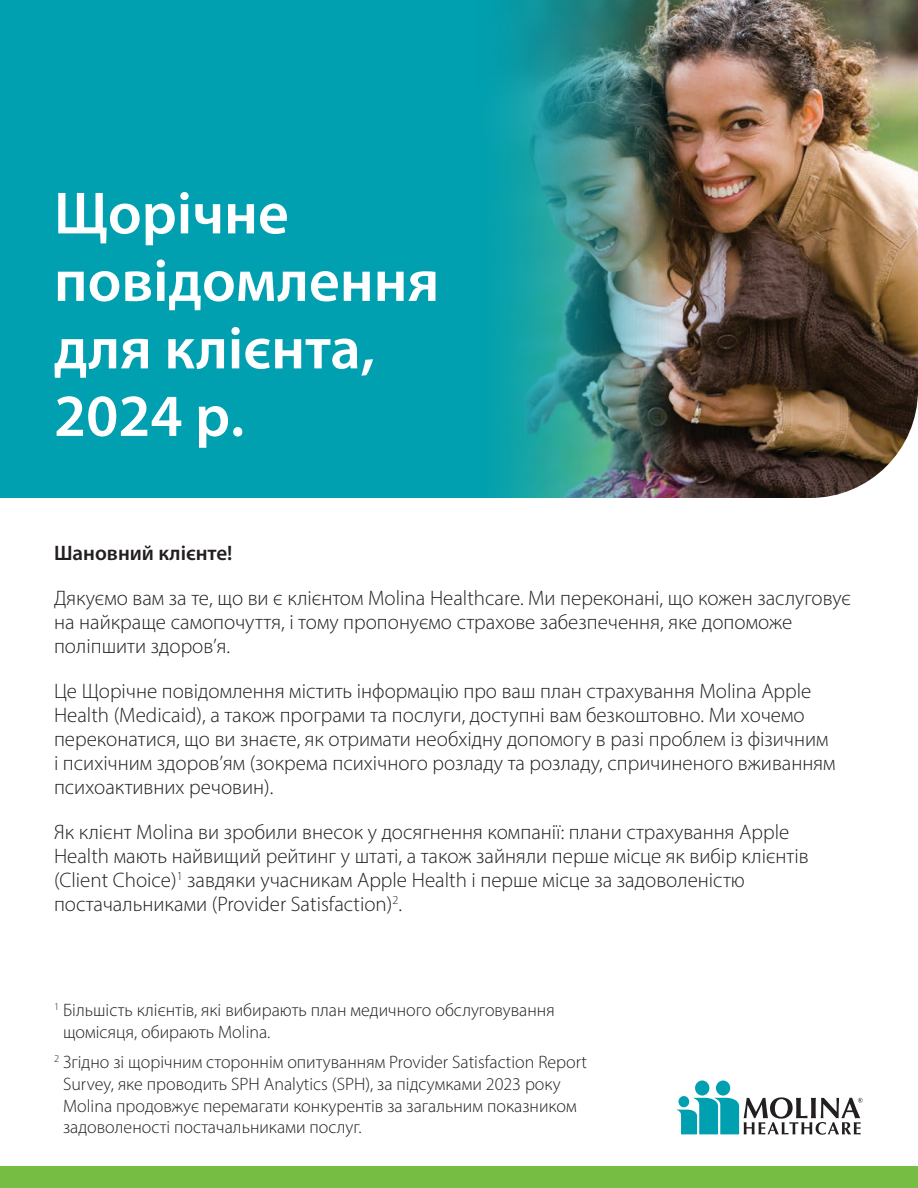
<style>
.page{position:relative;width:918px;height:1188px;background:#fff}
.page>*{position:absolute;margin:0;border:0;box-sizing:border-box;transform-origin:0 0}
.t1{font:600 60px/67.5px "Myriad Pro";color:#fff}
.t2{font:300 21px/24px "Myriad Pro";color:#231f20}
.t3{font:600 21px "Myriad Pro";color:#231f20}
.t4{font:300 18px/21.6px "Myriad Pro";color:#231f20}
</style>
<div class="page">
<img style="left:885px;top:0;width:33px;height:468px">
<div style="left:0;top:1166px;width:918px;height:22px;background:#75bd43"></div>
<img style="left:0;top:0;width:885px;height:498px">
<div style="left:716px;top:1081px;width:14px;height:15px;background:#00a0b0;border-radius:50%"></div>
<div style="left:695px;top:1081px;width:14px;height:15px;background:#00a0b0;border-radius:50%"></div>
<svg style="left:676px;top:1097px;width:187px;height:38px"></svg>
<div style="left:678px;top:1096px;width:11px;height:11px;background:#00a0b0;border-radius:50%"></div>
<h1 class="t1" style="left:54px;top:178px;width:387px">Щорічне повідомлення для клієнта,<br>2024 р.</h1>
<p class="t3" style="left:54px;top:540px;width:180px">Шановний клієнте!</p>
<p class="t2" style="left:54px;top:586px;width:799px">Дякуємо вам за те, що ви є клієнтом Molina Healthcare. Ми переконані, що кожен заслуговує на найкраще самопочуття, і тому пропонуємо страхове забезпечення, яке допоможе поліпшити здоров’я.</p>
<p class="t2" style="left:54px;top:679px;width:783px">Це Щорічне повідомлення містить інформацію про ваш план страхування Molina Apple Health (Medicaid), а також програми та послуги, доступні вам безкоштовно. Ми хочемо переконатися, що ви знаєте, як отримати необхідну допомогу в разі проблем із фізичним і психічним здоров’ям (зокрема психічного розладу та розладу, спричиненого вживанням психоактивних речовин).</p>
<p class="t2" style="left:54px;top:820px;width:756px">Як клієнт Molina ви зробили внесок у досягнення компанії: плани страхування Apple<br>Health мають найвищий рейтинг у штаті, а також зайняли перше місце як вибір клієнтів (Client Choice)<sup>1</sup> завдяки учасникам Apple Health і перше місце за задоволеністю</p>
<p class="t2" style="left:54px;top:892px;width:350px">постачальниками (Provider Satisfaction)<sup>2</sup>.</p>
<p class="t4" style="left:63px;top:999px;width:493px;text-indent:-9px"><sup>1</sup> Більшість клієнтів, які вибирають план медичного обслуговування щомісяця, обирають Molina.</p>
<p class="t4" style="left:63px;top:1051px;width:526px;text-indent:-9px"><sup>2</sup> Згідно зі щорічним стороннім опитуванням Provider Satisfaction Report Survey, яке проводить SPH Analytics (SPH), за підсумками 2023 року Molina продовжує перемагати конкурентів за загальним показником задоволеності постачальниками послуг.</p>
</div>
